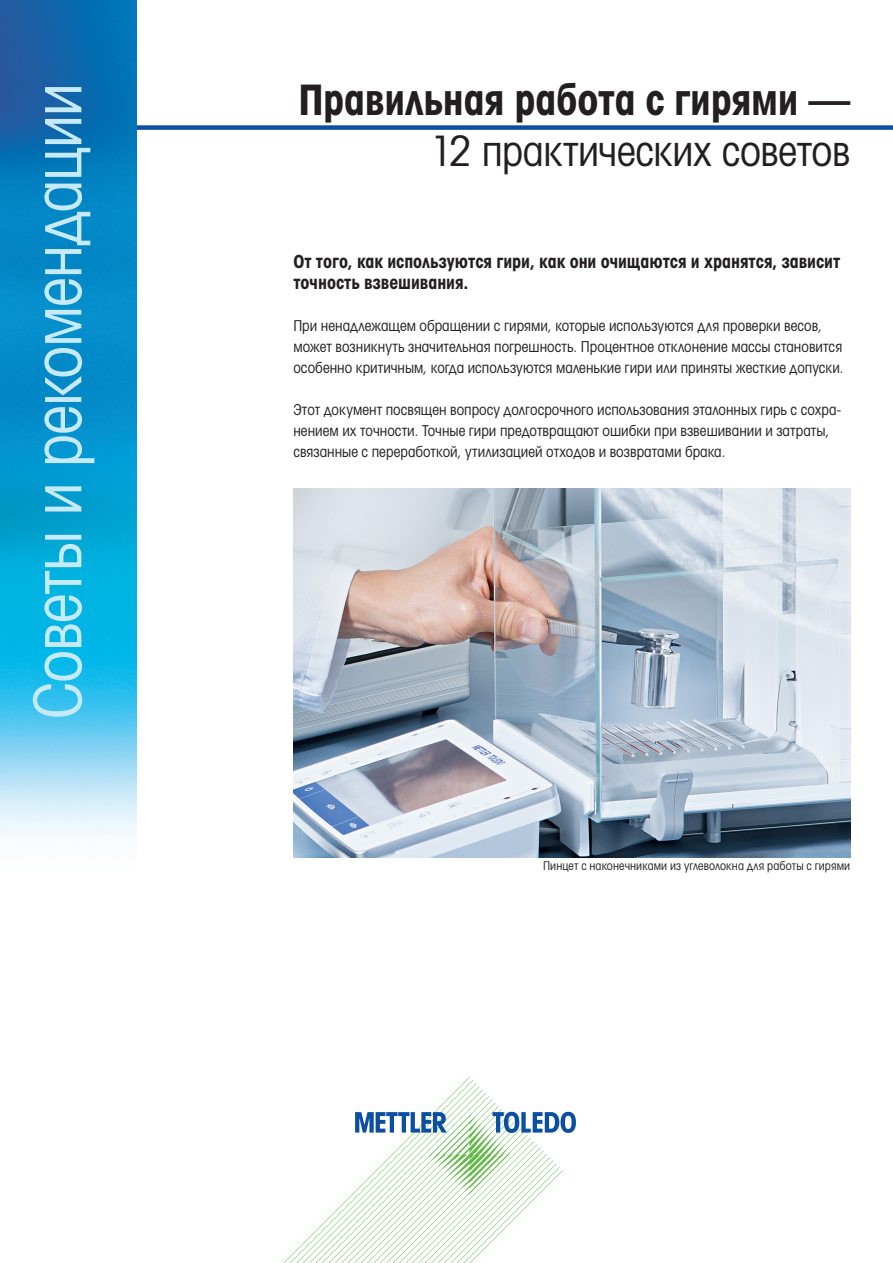
<style>
.page{position:relative;width:893px;height:1263px;background:#fff}
.page>*{position:absolute;margin:0;border:0;box-sizing:border-box;transform-origin:0 0}
.t1{font:66px "Avant Garde Gothic Cd Bk ITC";letter-spacing:-.015em;color:#c6eafa}
._1_Title_Bold_28_34{font:42px "Avant Garde Gothic Cd Bd ITC";letter-spacing:-.005em;color:#231f20}
._1_Title_Bold_28_34-2{font:42px "Avant Garde Gothic Cd Bk ITC";letter-spacing:-.01em;color:#231f20}
._02_lead{font:18px/21px "Avant Garde Gothic Cd Bd ITC";color:#231f20}
._03_running_text{font:15px/21px "Avant Garde Gothic Cd Bk ITC";color:#231f20}
._05_captions{font:12px "Avant Garde Gothic Cd Bk ITC";letter-spacing:.01em;color:#231f20}
</style>
<div class="page">
<svg style="left:283px;top:1077px;width:293px;height:186px"></svg>
<div style="left:136px;top:125px;width:757px;height:5px;background:#0a4fa2"></div>
<img style="left:0;top:0;width:136px;height:840px">
<img style="left:294px;top:488px;width:557px;height:369px">
<p class="t1" style="left:17px;top:719px;width:637px;rotate:-90deg">Советы и рекомендации</p>
<p class="_1_Title_Bold_28_34" style="left:298px;top:73px;width:554px">Правильная работа с гирями —</p>
<p class="_1_Title_Bold_28_34-2" style="left:430px;top:125px;width:422px">12 практических советов</p>
<p class="_02_lead" style="left:293px;top:251px;width:548px">От того, как используются гири, как они очищаются и хранятся, зависит точность взвешивания.</p>
<p class="_03_running_text" style="left:293px;top:315px;width:552px">При ненадлежащем обращении с гирями, которые используются для проверки весов, может возникнуть значительная погрешность. Процентное отклонение массы становится особенно критичным, когда используются маленькие гири или приняты жесткие допуски.</p>
<p class="_03_running_text" style="left:293px;top:399px;width:550px">Этот документ посвящен вопросу долгосрочного использования эталонных гирь с сохра&shy;нением их точности. Точные гири предотвращают ошибки при взвешивании и затраты, связанные с переработкой, утилизацией отходов и возвратами брака.</p>
<p class="_05_captions" style="left:543px;top:858px;width:309px">Пинцет с наконечниками из углеволокна для работы с гирями</p>
</div>
